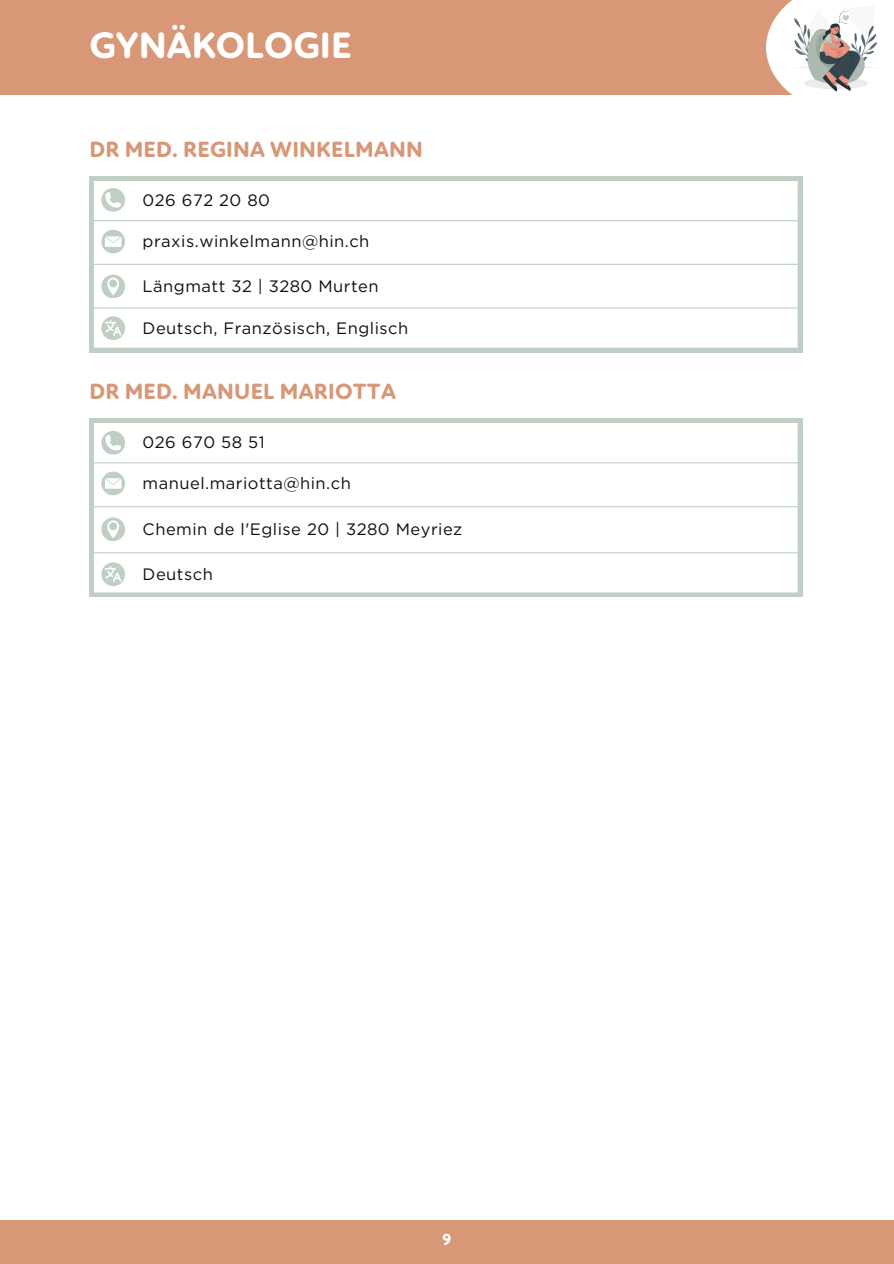
<style>
.page{position:relative;width:894px;height:1264px;background:#fff}
.page>*{position:absolute;margin:0;border:0;box-sizing:border-box;transform-origin:0 0}
.t1{font:800 37.5px "Atten Round New";color:#fff}
.t2{font:800 22.5px "Atten Round New";letter-spacing:.01em;color:#d89777}
.t3{font:16.5px "Gotham";letter-spacing:.03em;color:#100f0d}
.t4{font:800 16.5px "Atten Round New";color:#fff}
</style>
<div class="page">
<div style="left:0;top:1219px;width:893px;height:44px;background:#d89777"></div>
<svg style="left:89px;top:176px;width:712px;height:176px"></svg>
<hr style="left:92px;top:220px;width:709px;height:1px;background:#c0cfc4">
<hr style="left:90px;top:264px;width:709px;height:1px;background:#c0cfc4">
<hr style="left:90px;top:307px;width:709px;height:1px;background:#c0cfc4">
<svg style="left:101px;top:230px;width:24px;height:23px"></svg>
<svg style="left:101px;top:188px;width:24px;height:24px"></svg>
<svg style="left:89px;top:418px;width:712px;height:179px"></svg>
<hr style="left:92px;top:462px;width:709px;height:1px;background:#c0cfc4">
<hr style="left:90px;top:506px;width:709px;height:1px;background:#c0cfc4">
<hr style="left:90px;top:552px;width:709px;height:1px;background:#c0cfc4">
<svg style="left:101px;top:471px;width:24px;height:24px"></svg>
<svg style="left:101px;top:431px;width:24px;height:23px"></svg>
<div style="left:101px;top:274px;width:24px;height:24px;background:#c0cfc4;border-radius:50%"></div>
<svg style="left:107px;top:277px;width:12px;height:18px"></svg>
<div style="left:101px;top:316px;width:24px;height:24px;background:#c0cfc4;border-radius:50%"></div>
<svg style="left:105px;top:320px;width:16px;height:15px"></svg>
<div style="left:101px;top:517px;width:24px;height:24px;background:#c0cfc4;border-radius:50%"></div>
<svg style="left:107px;top:520px;width:12px;height:18px"></svg>
<div style="left:101px;top:562px;width:24px;height:24px;background:#c0cfc4;border-radius:50%"></div>
<svg style="left:105px;top:566px;width:16px;height:15px"></svg>
<div style="left:0;top:0;width:893px;height:95px;background:#d89777"></div>
<svg style="left:766px;top:0;width:127px;height:95px;fill:#fff"></svg>
<img style="left:784px;top:0;width:102px;height:95px">
<p class="t1" style="left:89px;top:24px;width:264px">GYNÄKOLOGIE</p>
<h2 class="t2" style="left:89px;top:137px;width:335px">DR MED. REGINA WINKELMANN</h2>
<p class="t3" style="left:143px;top:190px;width:129px">026 672 20 80</p>
<p class="t3" style="left:143px;top:231px;width:228px">praxis.winkelmann@hin.ch</p>
<p class="t3" style="left:143px;top:276px;width:237px">Längmatt 32 | 3280 Murten</p>
<p class="t3" style="left:143px;top:318px;width:267px">Deutsch, Französisch, Englisch</p>
<p class="t2" style="left:89px;top:379px;width:308px">DR MED. MANUEL MARIOTTA</p>
<p class="t3" style="left:143px;top:432px;width:123px">026 670 58 51</p>
<p class="t3" style="left:143px;top:473px;width:210px">manuel.mariotta@hin.ch</p>
<p class="t3" style="left:143px;top:519px;width:321px">Chemin de l'Eglise 20 | 3280 Meyriez</p>
<p class="t3" style="left:143px;top:564px;width:72px">Deutsch</p>
<h1 class="t4" style="left:442px;top:1229px;width:10px">9</h1>
</div>
